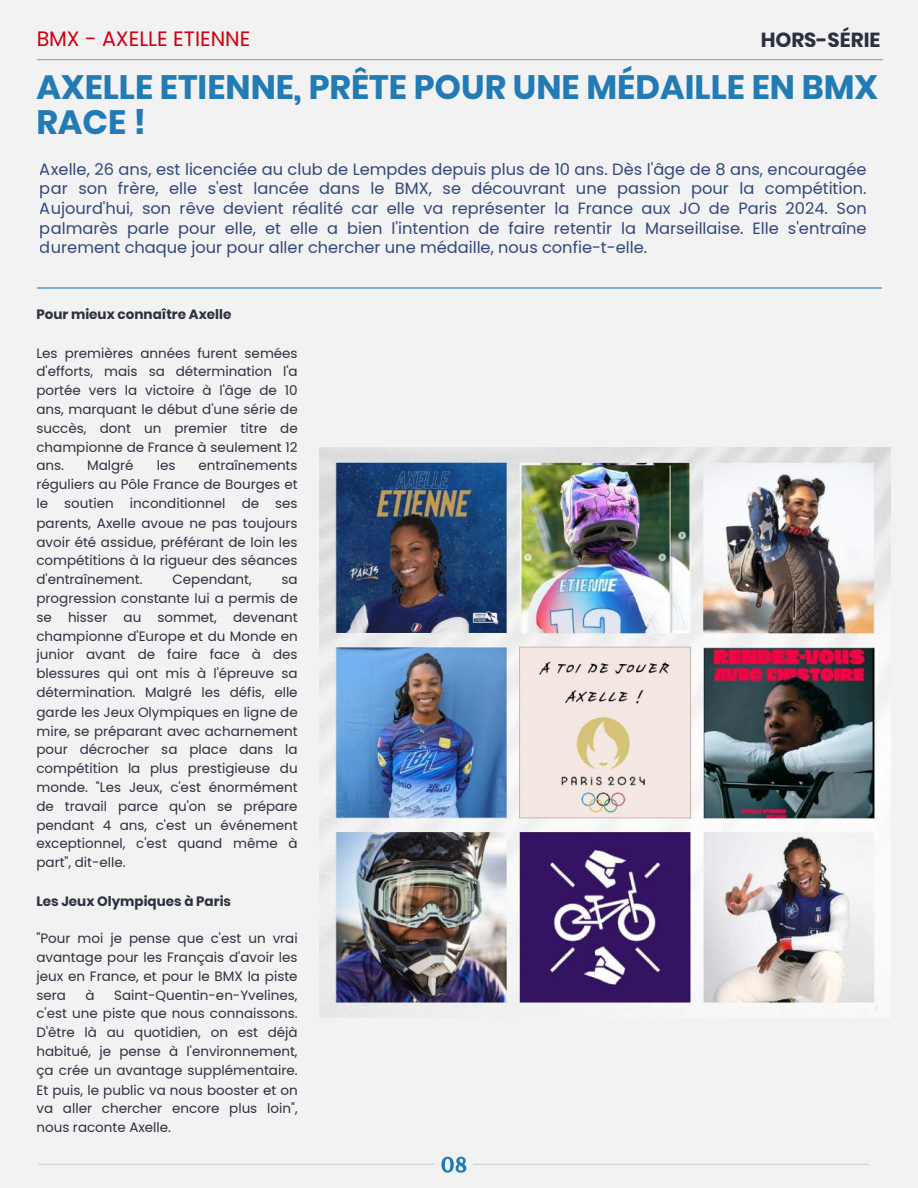
<style>
.page{position:relative;width:918px;height:1188px;background:#f2f2f2}
.page>*{position:absolute;margin:0;border:0;box-sizing:border-box;transform-origin:0 0}
.t1{font:700 33.75px/34.8px "Poppins";color:#227bb5}
.t2{font:20.7px "Poppins";color:#cf000f}
.t3{font:700 20.4px "Poppins";color:#2b3140}
.t4{font:16.2px/19.5px "Poppins";color:#33477c;text-align:justify}
.t5{font:13.5px/18.9px "Poppins";color:#2b3140;text-align:justify}
.t6{font:700 13.5px "Poppins";color:#2b3140}
</style>
<div class="page">
<hr style="left:38px;top:59px;width:844px;height:1px;background:#9b9da3">
<hr style="left:39px;top:1164px;width:395px;height:1px;background:#cccfd9">
<hr style="left:473px;top:1164px;width:395px;height:1px;background:#cccfd9">
<svg style="left:441px;top:1157px;width:25px;height:16px"></svg>
<hr style="left:38px;top:287px;width:843px;height:2px;background:#227bb5">
<img style="left:320px;top:448px;width:570px;height:570px">
<h3 class="t3" style="left:761px;top:25px;width:121px">HORS-SÉRIE</h3>
<h1 class="t1" style="left:36px;top:70px;width:843px">AXELLE ETIENNE, PRÊTE POUR UNE MÉDAILLE EN BMX<br>RACE !</h1>
<h2 class="t2" style="left:36px;top:29px;width:215px">BMX - AXELLE ETIENNE</h2>
<p class="t4" style="left:40px;top:161px;width:828px">Axelle, 26 ans, est licenciée au club de Lempdes depuis plus de 10 ans. Dès l'âge de 8 ans, encouragée par son frère, elle s'est lancée dans le BMX, se découvrant une passion pour la compétition.<br>Aujourd'hui, son rêve devient réalité car elle va représenter la France aux JO de Paris 2024. Son palmarès parle pour elle, et elle a bien l'intention de faire retentir la Marseillaise. Elle s'entraîne durement chaque jour pour aller chercher une médaille, nous confie-t-elle.</p>
<p class="t6" style="left:36px;top:305px;width:196px">Pour mieux connaître Axelle</p>
<p class="t5" style="left:36px;top:344px;width:263px">Les premières années furent semées d'efforts, mais sa détermination l'a portée vers la victoire à l'âge de 10 ans, marquant le début d'une série de succès, dont un premier titre de championne de France à seulement 12 ans.</p>
<p class="t5" style="left:87px;top:457px;width:48px">Malgré</p>
<p class="t5" style="left:157px;top:457px;width:20px">les</p>
<p class="t5" style="left:36px;top:457px;width:263px;text-indent:162px">entraînements réguliers au Pôle France de Bourges et le soutien inconditionnel de ses parents, Axelle avoue ne pas toujours avoir été assidue, préférant de loin les compétitions à la rigueur des séances d'entraînement.</p>
<p class="t5" style="left:172px;top:570px;width:81px">Cependant,</p>
<p class="t5" style="left:36px;top:570px;width:263px;text-indent:245px">sa progression constante lui a permis de se hisser au sommet, devenant championne d'Europe et du Monde en junior avant de faire face à des blessures qui ont mis à l'épreuve sa détermination. Malgré les défis, elle garde les Jeux Olympiques en ligne de mire, se préparant avec acharnement pour décrocher sa place dans la compétition la plus prestigieuse du monde. "Les Jeux, c'est énormément de travail parce qu'on se prépare pendant 4 ans, c'est un événement exceptionnel, c'est quand même à part", dit-elle.</p>
<p class="t6" style="left:36px;top:891px;width:196px">Les Jeux Olympiques à Paris</p>
<p class="t5" style="left:36px;top:929px;width:263px">"Pour moi je pense que c'est un vrai avantage pour les Français d'avoir les jeux en France, et pour le BMX la piste sera</p>
<p class="t5" style="left:86px;top:987px;width:11px">à</p>
<p class="t5" style="left:36px;top:987px;width:263px;text-indent:78px">Saint-Quentin-en-Yvelines, c'est une piste que nous connaissons.<br>D'être là au quotidien, on est déjà habitué, je pense à l'environnement, ça crée un avantage supplémentaire.<br>Et puis, le public va nous booster et on va aller chercher encore plus loin", nous raconte Axelle.</p>
</div>
